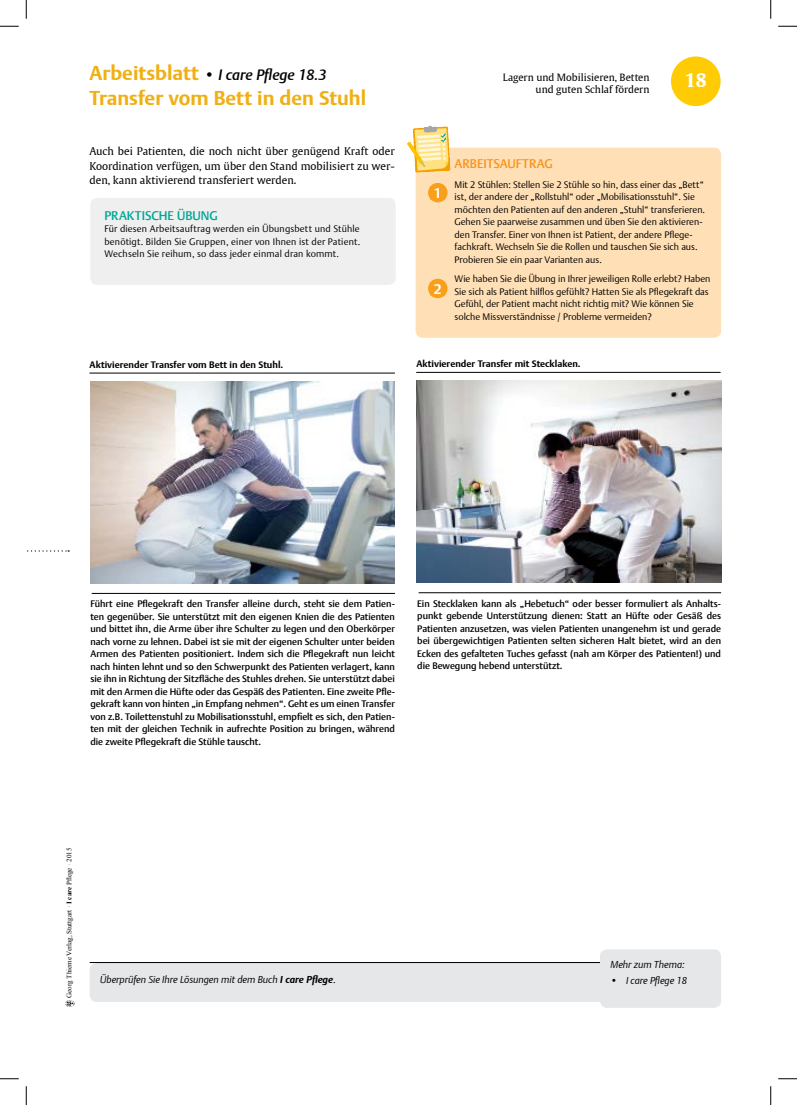
<style>
.page{position:relative;width:797px;height:1105px;background:#fff}
.page>*{position:absolute;margin:0;border:0;box-sizing:border-box;transform-origin:0 0}
.t1{font:700 20px "Thieme Argo 2011";color:#f0af13}
.t2{font:700 18.75px "Thieme Gulliver 2011";color:#fff}
.t3{font:italic 500 15px "Thieme Argo 2011";color:#000}
.t4{font:700 13.75px "Thieme Argo 2008";color:#fff}
.t5{font:500 12.5px "Thieme Argo 2011";color:#00a796}
.t6{font:500 12.5px "Thieme Argo 2011";color:#f7941e}
.t7{font:10.62px/14.4px "Thieme Gulliver 2011";color:#000;text-align:justify}
.t8{font:italic 300 10px "Thieme Argo 2011";color:#000}
.t9{font:10px/12px "Thieme Gulliver 2011";color:#000;text-align:right}
.t10{font:500 9.38px/12.5px "Thieme Argo 2011";color:#000;text-align:justify}
.t11{font:300 9.38px/12.5px "Thieme Argo 2011";color:#000}
.t12{font:700 9.38px "Thieme Argo 2011";color:#000}
.t13{font:7px "Times New Roman";color:#000}
.s1{font-weight:700;font-style:normal;font-size:20px;color:#f0af13}
.s2{font-weight:700}
.s3{font-style:normal;font-size:9.38px}
</style>
<div class="page">
<svg style="left:65px;top:1000px;width:10px;height:7px"></svg>
<svg style="left:27px;top:550px;width:42px;height:2px"></svg>
<div style="left:671px;top:56px;width:49px;height:50px;background:#ffcb05;border-radius:50%"></div>
<div style="left:90px;top:198px;width:306px;height:87px;background:#efeff0;border-radius:7px"></div>
<hr style="left:89px;top:373px;width:306px;height:1px;background:#000">
<hr style="left:92px;top:593px;width:303px;height:1px;background:#000">
<img style="left:90px;top:381px;width:304px;height:203px">
<hr style="left:416px;top:372px;width:304px;height:1px;background:#000">
<hr style="left:418px;top:592px;width:303px;height:1px;background:#000">
<img style="left:416px;top:381px;width:305px;height:202px">
<div style="left:415px;top:148px;width:306px;height:190px;background:#ffdfb6;border-radius:7px"></div>
<img style="left:407px;top:125px;width:51px;height:52px">
<div style="left:428px;top:184px;width:19px;height:18px;background:#f9a01b;border-radius:50%"></div>
<div style="left:428px;top:183px;width:19px;height:19px;border:1px solid #f9a01b;border-radius:50%"></div>
<div style="left:428px;top:279px;width:19px;height:19px;background:#f9a01b;border-radius:50%"></div>
<div style="left:428px;top:279px;width:19px;height:19px;border:1px solid #f9a01b;border-radius:50%"></div>
<div style="left:90px;top:963px;width:630px;height:39px;background:#e6e7e8;border-radius:7px"></div>
<hr style="left:90px;top:962px;width:630px;height:1px;background:#000">
<div style="left:600px;top:949px;width:121px;height:59px;background:#e6e7e8;border-radius:7px"></div>
<svg style="left:0;top:25px;width:19px;height:2px"></svg>
<svg style="left:778px;top:25px;width:19px;height:2px"></svg>
<svg style="left:0;top:1078px;width:19px;height:1px"></svg>
<svg style="left:778px;top:1078px;width:19px;height:1px"></svg>
<svg style="left:25px;top:0;width:2px;height:19px"></svg>
<svg style="left:25px;top:1086px;width:2px;height:19px"></svg>
<svg style="left:770px;top:0;width:1px;height:19px"></svg>
<svg style="left:770px;top:1086px;width:1px;height:19px"></svg>
<h3 class="t3" style="left:89px;top:65px;width:238px"><span class="s1">Arbeitsblatt</span> • I care Pflege 18.3</h3>
<h1 class="t1" style="left:89px;top:85px;width:278px">Transfer vom Bett in den Stuhl</h1>
<p class="t7" style="left:89px;top:144px;width:307px">Auch bei Patienten, die noch nicht über genügend Kraft oder Koordination verfügen, um über den Stand mobilisiert zu wer&shy;den, kann aktivierend transferiert werden.</p>
<h3 class="t5" style="left:104px;top:207px;width:115px">PRAKTISCHE ÜBUNG</h3>
<p class="t11" style="left:104px;top:222px;width:257px;text-align:justify">Für diesen Arbeitsauftrag werden ein Übungsbett und Stühle benötigt. Bilden Sie Gruppen, einer von Ihnen ist der Patient.<br>Wechseln Sie reihum, so dass jeder einmal dran kommt.</p>
<p class="t12" style="left:90px;top:358px;width:195px">Aktivierender Transfer vom Bett in den Stuhl.</p>
<p class="t9" style="left:503px;top:70px;width:148px">Lagern und Mobilisieren, Betten und guten Schlaf fördern</p>
<h2 class="t2" style="left:685px;top:65px;width:23px">18</h2>
<h3 class="t4" style="left:433px;top:184px;width:9px">1</h3>
<h3 class="t4" style="left:433px;top:280px;width:9px">2</h3>
<h3 class="t6" style="left:454px;top:155px;width:100px">ARBEITSAUFTRAG</h3>
<p class="t11" style="left:454px;top:178px;width:252px">Mit 2 Stühlen: Stellen Sie 2 Stühle so hin, dass einer das „Bett“ ist, der andere der „Rollstuhl“ oder „Mobilisationsstuhl“. Sie möchten den Patienten auf den anderen „Stuhl“ transferieren.<br>Gehen Sie paarweise zusammen und üben Sie den aktivieren&shy;den Transfer. Einer von Ihnen ist Patient, der andere Pflege&shy;fachkraft. Wechseln Sie die Rollen und tauschen Sie sich aus.<br>Probieren Sie ein paar Varianten aus.</p>
<p class="t11" style="left:454px;top:272px;width:257px">Wie haben Sie die Übung in Ihrer jeweiligen Rolle erlebt? Haben Sie sich als Patient hilflos gefühlt? Hatten Sie als Pflegekraft das Gefühl, der Patient macht nicht richtig mit? Wie können Sie solche Missverständnisse / Probleme vermeiden?</p>
<p class="t12" style="left:416px;top:357px;width:166px">Aktivierender Transfer mit Stecklaken.</p>
<p class="t10" style="left:90px;top:597px;width:306px">Führt eine Pflegekraft den Transfer alleine durch, steht sie dem Patien&shy;ten gegenüber. Sie unterstützt mit den eigenen Knien die des Patienten und bittet ihn, die Arme über ihre Schulter zu legen und den Oberkörper nach vorne zu lehnen. Dabei ist sie mit der eigenen Schulter unter beiden Armen des Patienten positioniert. Indem sich die Pflegekraft nun leicht nach hinten lehnt und so den Schwerpunkt des Patienten verlagert, kann sie ihn in Richtung der Sitzfläche des Stuhles drehen. Sie unterstützt dabei mit den Armen die Hüfte oder das Gespäß des Patienten. Eine zweite Pfle&shy;gekraft kann von hinten „in Empfang nehmen“. Geht es um einen Transfer von z.B. Toilettenstuhl zu Mobilisationsstuhl, empfielt es sich, den Patien&shy;ten mit der gleichen Technik in aufrechte Position zu bringen, während die zweite Pflegekraft die Stühle tauscht.</p>
<p class="t10" style="left:417px;top:597px;width:305px">Ein Stecklaken kann als „Hebetuch“ oder besser formuliert als Anhalts&shy;punkt gebende Unterstützung dienen: Statt an Hüfte oder Gesäß des Patienten anzusetzen, was vielen Patienten unangenehm ist und gerade bei übergewichtigen Patienten selten sicheren Halt bietet, wird an den Ecken des gefalteten Tuches gefasst (nah am Körper des Patienten!) und die Bewegung hebend unterstützt.</p>
<p class="t13" style="left:64px;top:998px;width:152px;rotate:-90deg">Georg Thieme Verlag, Stuttgart · <span class="s2">I care</span> Pflege · 2015</p>
<p class="t8" style="left:100px;top:973px;width:237px">Überprüfen Sie Ihre Lösungen mit dem Buch <span class="s2">I care Pflege</span><span class="s3">.</span></p>
<p class="t8" style="left:610px;top:958px;width:76px">Mehr zum Thema:</p>
<p class="t8" style="left:610px;top:974px;width:78px">• I care Pflege 18</p>
</div>
